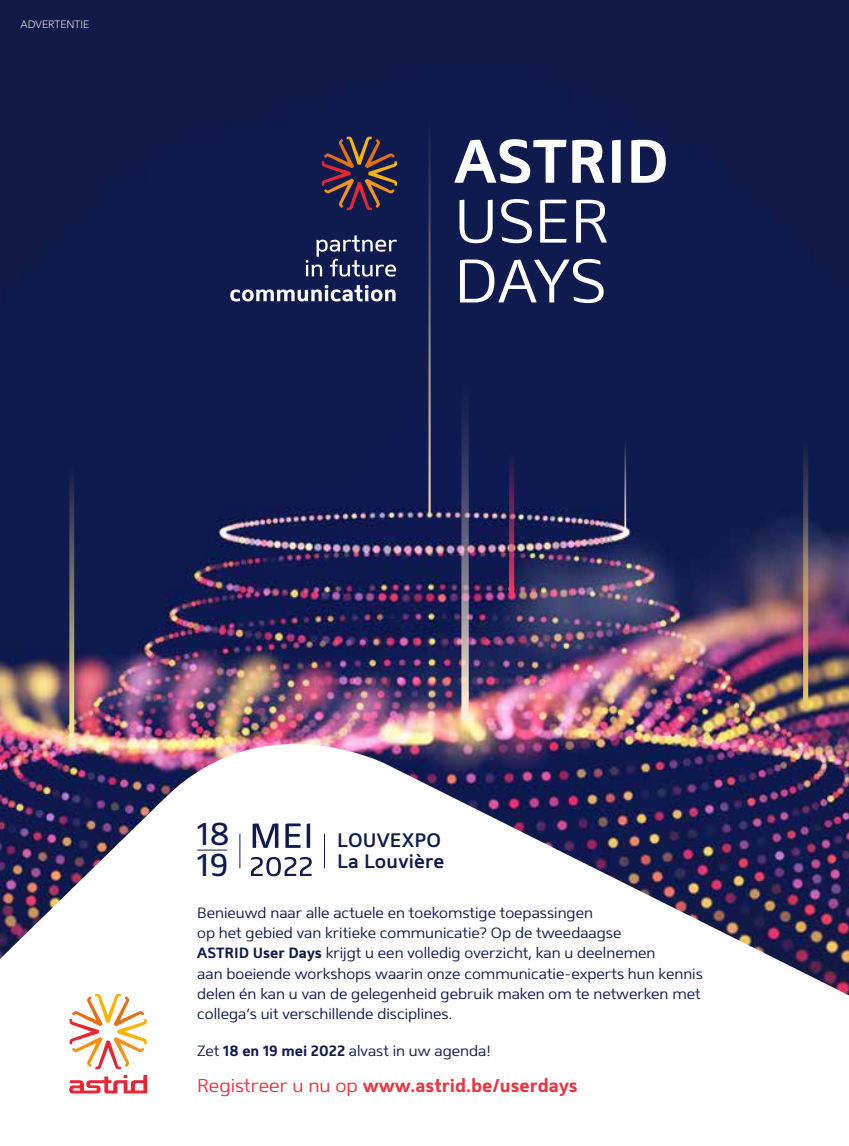
<style>
.page{position:relative;width:849px;height:1146px;background:#fff}
.page>*{position:absolute;margin:0;border:0;box-sizing:border-box;transform-origin:0 0}
.t1{font:31.5px/30.8px "Mentone";color:#101a4f}
.t2{font:600 19.6px/21px "Mentone";letter-spacing:.01em;color:#101a4f}
.t3{font:700 18.55px "Mentone";color:#ed3340}
.t4{font:300 14.88px/20.1px "Mentone";color:#101a4f}
.t5{font:300 10.5px "Avenir Next LT Pro";color:#fff}
.s1{font-weight:700}
.s2{font-weight:300}
</style>
<div class="page">
<img style="left:0;top:0;width:848px;height:703px">
<svg style="left:69px;top:464px;width:5px;height:239px"></svg>
<svg style="left:509px;top:451px;width:5px;height:143px"></svg>
<svg style="left:461px;top:314px;width:7px;height:389px;background:#605e7b"></svg>
<hr style="left:624px;top:440px;width:2px;height:90px;background:#fff">
<svg style="left:802px;top:436px;width:6px;height:267px;background:#806d5e"></svg>
<hr style="left:428px;top:117px;width:2px;height:396px;background:#f6dba6">
<svg style="left:460px;top:259px;width:143px;height:44px"></svg>
<svg style="left:459px;top:199px;width:147px;height:44px"></svg>
<svg style="left:454px;top:139px;width:211px;height:44px"></svg>
<svg style="left:322px;top:137px;width:75px;height:73px;background:#4c343f"></svg>
<svg style="left:230px;top:285px;width:165px;height:16px"></svg>
<svg style="left:305px;top:235px;width:91px;height:42px;background:#434d75"></svg>
<img style="left:0;top:703px;width:848px;height:391px">
<svg style="left:70px;top:994px;width:77px;height:75px"></svg>
<svg style="left:69px;top:1075px;width:78px;height:18px"></svg>
<hr style="left:197px;top:850px;width:30px;height:1px;background:#101a4f">
<svg style="left:251px;top:857px;width:60px;height:19px"></svg>
<svg style="left:252px;top:823px;width:58px;height:25px"></svg>
<hr style="left:239px;top:834px;width:1px;height:34px;background:#101a4f">
<hr style="left:324px;top:834px;width:1px;height:34px;background:#101a4f">
<p class="t5" style="left:20px;top:18px;width:70px">ADVERTENTIE</p>
<h1 class="t1" style="left:197px;top:819px;width:34px">18<br>19</h1>
<h2 class="t2" style="left:337px;top:829px;width:109px">LOUVEXPO<br>La Louvière</h2>
<p class="t4" style="left:197px;top:903px;width:507px">Benieuwd naar alle actuele en toekomstige toepassingen<br>op het gebied van kritieke communicatie? Op de tweedaagse<br><span class="s1">ASTRID User Days</span> krijgt u een volledig overzicht, kan u deelnemen<br>aan boeiende workshops waarin onze communicatie-experts hun kennis delen én kan u van de gelegenheid gebruik maken om te netwerken met collega’s uit verschillende disciplines.</p>
<p class="t4" style="left:197px;top:1040px;width:295px">Zet <span class="s1">18 en 19 mei 2022</span> alvast in uw agenda!</p>
<p class="t3" style="left:197px;top:1074px;width:382px"><span class="s2">Registreer u nu op</span> www.astrid.be/userdays</p>
</div>
